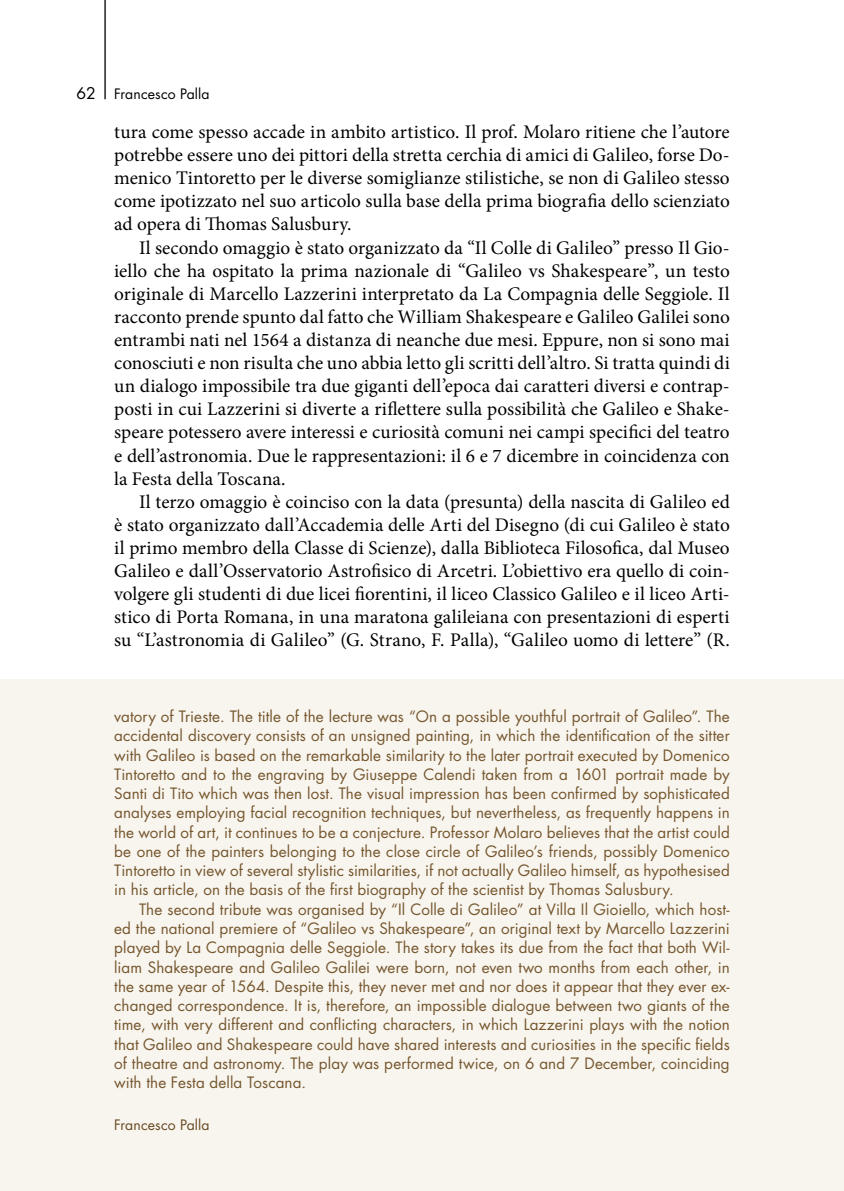
<style>
.page{position:relative;width:844px;height:1191px;background:#fff}
.page>*{position:absolute;margin:0;border:0;box-sizing:border-box;transform-origin:0 0}
.t1{font:19.25px/23.1px "Minion Pro";color:#000;text-align:justify}
.t2{font:15.75px "Futura Std";color:#000}
.t3{font:15.22px/19.2px "Futura Std";letter-spacing:.005em;color:#75562d;text-align:justify}
.t4{font:14px "Futura Std";letter-spacing:.01em;color:#000}
.t5{font:14px "Futura Std";letter-spacing:.01em;color:#684a21}
</style>
<div class="page">
<div style="left:0;top:680px;width:843px;height:511px;background:#f8f5ef"></div>
<hr style="left:843px;top:124px;width:1px;height:926px;background:#dacfae">
<hr style="left:104px;top:0;width:2px;height:99px;background:#000">
<p class="t2" style="left:76px;top:83px;width:21px">62</p>
<p class="t4" style="left:114px;top:85px;width:97px">Francesco Palla</p>
<p class="t1" style="left:114px;top:120px;width:617px">tura come spesso accade in ambito artistico. Il prof. Molaro ritiene che l’autore potrebbe essere uno dei pittori della stretta cerchia di amici di Galileo, forse Do&shy;menico Tintoretto per le diverse somiglianze stilistiche, se non di Galileo stesso come ipotizzato nel suo articolo sulla base della prima biografia dello scienziato ad opera di Thomas Salusbury.</p>
<p class="t1" style="left:114px;top:236px;width:617px;text-indent:25px">Il secondo omaggio è stato organizzato da “Il Colle di Galileo” presso Il Gio&shy;iello che ha ospitato la prima nazionale di “Galileo vs Shakespeare”, un testo originale di Marcello Lazzerini interpretato da La Compagnia delle Seggiole. Il racconto prende spunto dal fatto che William Shakespeare e Galileo Galilei sono entrambi nati nel 1564 a distanza di neanche due mesi. Eppure, non si sono mai conosciuti e non risulta che uno abbia letto gli scritti dell’altro. Si tratta quindi di un dialogo impossibile tra due giganti dell’epoca dai caratteri diversi e contrap&shy;posti in cui Lazzerini si diverte a riflettere sulla possibilità che Galileo e Shake&shy;speare potessero avere interessi e curiosità comuni nei campi specifici del teatro e dell’astronomia. Due le rappresentazioni: il 6 e 7 dicembre in coincidenza con la Festa della Toscana.</p>
<p class="t1" style="left:114px;top:490px;width:617px;text-indent:25px">Il terzo omaggio è coinciso con la data (presunta) della nascita di Galileo ed è stato organizzato dall’Accademia delle Arti del Disegno (di cui Galileo è stato il primo membro della Classe di Scienze), dalla Biblioteca Filosofica, dal Museo Galileo e dall’Osservatorio Astrofisico di Arcetri. L’obiettivo era quello di coin&shy;volgere gli studenti di due licei fiorentini, il liceo Classico Galileo e il liceo Arti&shy;stico di Porta Romana, in una maratona galileiana con presentazioni di esperti su “L’astronomia di Galileo” (G. Strano, F. Palla), “Galileo uomo di lettere” (R.</p>
<p class="t3" style="left:114px;top:707px;width:617px">vatory of Trieste. The title of the lecture was “On a possible youthful portrait of Galileo”. The accidental discovery consists of an unsigned painting, in which the identification of the sitter with Galileo is based on the remarkable similarity to the later portrait executed by Domenico Tintoretto and to the engraving by Giuseppe Calendi taken from a 1601 portrait made by Santi di Tito which was then lost. The visual impression has been confirmed by sophisticated analyses employing facial recognition techniques, but nevertheless, as frequently happens in the world of art, it continues to be a conjecture. Professor Molaro believes that the artist could be one of the painters belonging to the close circle of Galileo’s friends, possibly Domenico Tintoretto in view of several stylistic similarities, if not actually Galileo himself, as hypothesised in his article, on the basis of the first biography of the scientist by Thomas Salusbury.</p>
<p class="t3" style="left:114px;top:899px;width:617px;text-indent:25px">The second tribute was organised by “Il Colle di Galileo” at Villa Il Gioiello, which host&shy;ed the national premiere of “Galileo vs Shakespeare”, an original text by Marcello Lazzerini played by La Compagnia delle Seggiole. The story takes its due from the fact that both Wil&shy;liam Shakespeare and Galileo Galilei were born, not even two months from each other, in the same year of 1564. Despite this, they never met and nor does it appear that they ever ex&shy;changed correspondence. It is, therefore, an impossible dialogue between two giants of the time, with very different and conflicting characters, in which Lazzerini plays with the notion that Galileo and Shakespeare could have shared interests and curiosities in the specific fields of theatre and astronomy. The play was performed twice, on 6 and 7 December, coinciding with the Festa della Toscana.</p>
<p class="t5" style="left:114px;top:1116px;width:97px">Francesco Palla</p>
</div>
